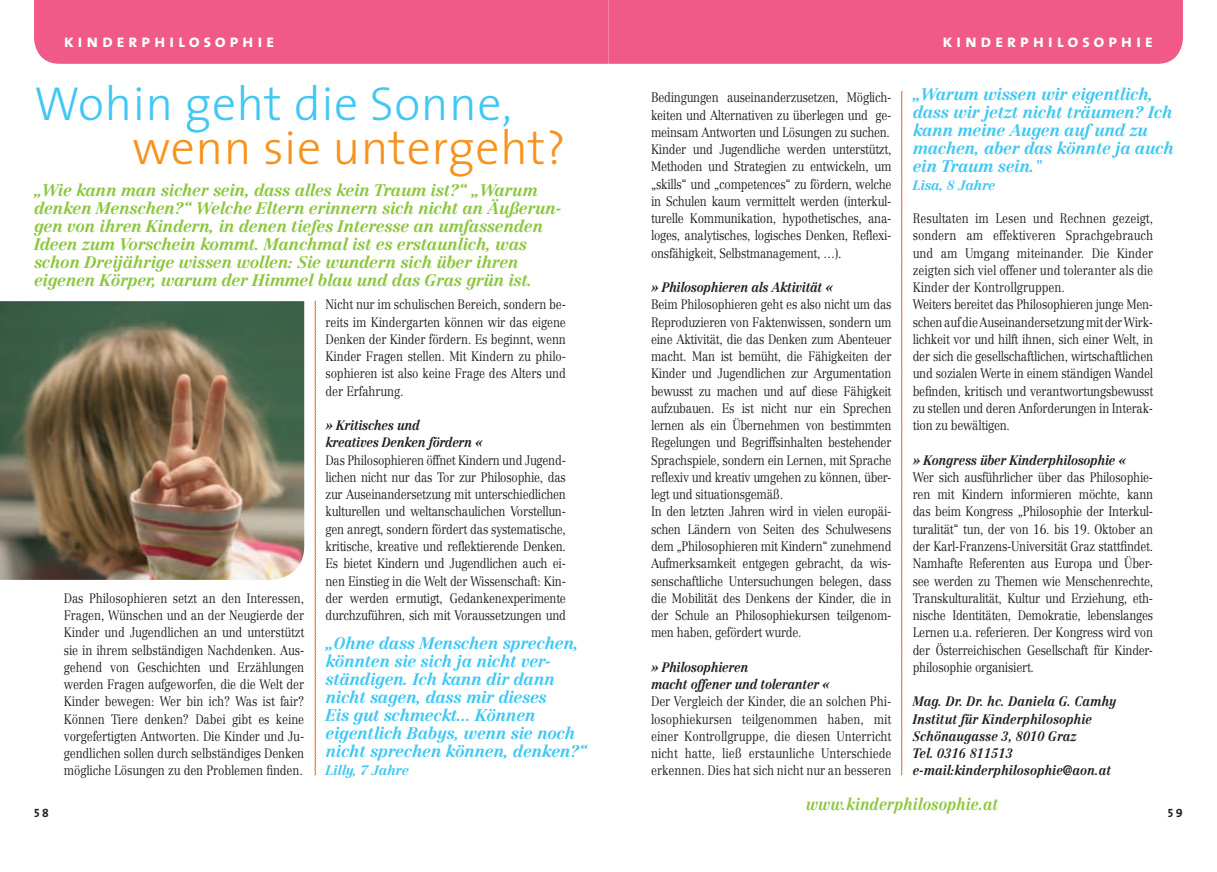
<style>
.page{position:relative;width:1217px;height:872px;background:#fff}
.page>*{position:absolute;margin:0;border:0;box-sizing:border-box;transform-origin:0 0}
.t1{font:300 48px "The Sans";letter-spacing:.01em;color:#40c7f4}
.t2{font:300 48px "The Sans";letter-spacing:.01em;color:#f7931d}
.t3{font:18px "The Sans Bold Caps";letter-spacing:.2em;color:#fff}
.Zwischentitel{font:italic 700 16.5px/18px "Centennial";letter-spacing:-.02em;color:#8bc63e}
.t4{font:italic 700 16.5px/18px "Centennial";letter-spacing:-.02em;color:#40c7f4}
.Zwischentitel-2{font:italic 700 16.5px "Centennial";color:#8bc63e;scale:.9 1}
.Zitate{font:300 13.5px/17.2px "Centennial";letter-spacing:-.02em;color:#231f20;text-align:justify;scale:.85 1}
.Zwischentitel-3{font:300 13.5px/17.2px "Centennial";letter-spacing:-.02em;color:#231f20;text-align:justify;scale:.85 1}
.Zwischentitel-4{font:italic 700 13.5px "Centennial";letter-spacing:-.02em;color:#231f20;scale:.9 1}
.Zwischentitel-5{font:italic 700 13.5px "Centennial";color:#231f20;scale:.9 1}
.t5{font:italic 700 13.5px "Centennial";letter-spacing:-.02em;color:#40c7f4}
.t6{font:12px "The Sans Bold Caps";color:#231f20}
</style>
<div class="page">
<div style="left:34px;top:0;width:1148px;height:64px;background:#f05988"></div>
<svg style="left:314px;top:300px;width:2px;height:475px"></svg>
<svg style="left:901px;top:91px;width:1px;height:684px"></svg>
<img style="left:0;top:301px;width:304px;height:279px">
<p class="t3" style="left:64px;top:26px;width:212px">kinderphilosophie</p>
<p class="t3" style="left:942px;top:26px;width:212px">kinderphilosophie</p>
<p class="t1" style="left:34px;top:64px;width:479px">Wohin geht die Sonne,</p>
<p class="t4" style="left:912px;top:85px;width:262px">„Warum wissen wir eigentlich, dass wir jetzt nicht träumen? Ich kann meine Augen auf und zu machen, aber das könnte ja auch ein Traum sein."</p>
<p class="t5" style="left:912px;top:177px;width:84px">Lisa, 8 Jahre</p>
<p class="Zwischentitel-3" style="left:651px;top:89px;width:284px">Bedingungen auseinanderzusetzen, Möglich&shy;keiten und Alternativen zu überlegen und ge&shy;meinsam Antworten und Lösungen zu suchen.</p>
<p class="Zitate" style="left:651px;top:141px;width:284px">Kinder und Jugendliche werden unterstützt, Methoden und Strategien zu entwickeln, um „skills“ und „competences“ zu fördern, welche in Schulen kaum vermittelt werden (interkul&shy;turelle Kommunikation, hypothetisches, ana&shy;loges, analytisches, logisches Denken, Reflexi&shy;onsfähigkeit, Selbstmanagement, …).</p>
<p class="Zwischentitel-4" style="left:651px;top:279px;width:204px">» Philosophieren als Aktivität «</p>
<p class="Zitate" style="left:651px;top:296px;width:284px">Beim Philosophieren geht es also nicht um das Reproduzieren von Faktenwissen, sondern um eine Aktivität, die das Denken zum Abenteuer macht. Man ist bemüht, die Fähigkeiten der Kinder und Jugendlichen zur Argumentation bewusst zu machen und auf diese Fähigkeit aufzubauen. Es ist nicht nur ein Sprechen lernen als ein Übernehmen von bestimmten Regelungen und Begriffsinhalten bestehender Sprachspiele, sondern ein Lernen, mit Sprache reflexiv und kreativ umgehen zu können, über&shy;legt und situationsgemäß.</p>
<p class="Zitate" style="left:651px;top:503px;width:284px">In den letzten Jahren wird in vielen europäi&shy;schen Ländern von Seiten des Schulwesens dem „Philosophieren mit Kindern“ zunehmend Aufmerksamkeit entgegen gebracht, da wis&shy;senschaftliche Untersuchungen belegen, dass die Mobilität des Denkens der Kinder, die in der Schule an Philosophiekursen teilgenom&shy;men haben, gefördert wurde.</p>
<p class="Zwischentitel-4" style="left:651px;top:659px;width:109px">» Philosophieren</p>
<p class="Zwischentitel-4" style="left:651px;top:676px;width:200px">macht offener und toleranter «</p>
<p class="Zitate" style="left:651px;top:693px;width:284px">Der Vergleich der Kinder, die an solchen Phi&shy;losophiekursen teilgenommen haben, mit einer Kontrollgruppe, die diesen Unterricht nicht hatte, ließ erstaunliche Unterschiede erkennen. Dies hat sich nicht nur an besseren</p>
<p class="t2" style="left:132px;top:108px;width:435px">wenn sie untergeht?</p>
<p class="Zwischentitel" style="left:34px;top:181px;width:529px">„Wie kann man sicher sein, dass alles kein Traum ist?“ „Warum denken Menschen?“ Welche Eltern erinnern sich nicht an Äußerun&shy;gen von ihren Kindern, in denen tiefes Interesse an umfassenden Ideen zum Vorschein kommt. Manchmal ist es erstaunlich, was schon Dreijährige wissen wollen: Sie wundern sich über ihren</p>
<p class="Zwischentitel" style="left:34px;top:271px;width:500px">eigenen Körper, warum der Himmel blau und das Gras grün ist.</p>
<p class="Zitate" style="left:912px;top:210px;width:284px">Resultaten im Lesen und Rechnen gezeigt, sondern am effektiveren Sprachgebrauch und am Umgang miteinander. Die Kinder zeigten sich viel offener und toleranter als die Kinder der Kontrollgruppen.</p>
<p class="Zitate" style="left:912px;top:296px;width:284px">Weiters bereitet das Philosophieren junge Men&shy;schen auf die Auseinandersetzung mit der Wirk&shy;lichkeit vor und hilft ihnen, sich einer Welt, in der sich die gesellschaftlichen, wirtschaftlichen und sozialen Werte in einem ständigen Wandel befinden, kritisch und verantwortungsbewusst zu stellen und deren Anforderungen in Interak&shy;tion zu bewältigen.</p>
<p class="Zwischentitel-4" style="left:912px;top:452px;width:239px">» Kongress über Kinderphilosophie «</p>
<p class="Zitate" style="left:912px;top:468px;width:284px">Wer sich ausführlicher über das Philosophie&shy;ren mit Kindern informieren möchte, kann das beim Kongress „Philosophie der Interkul&shy;turalität“ tun, der von 16. bis 19. Oktober an der Karl-Franzens-Universität Graz stattfindet.<br>Namhafte Referenten aus Europa und Über&shy;see werden zu Themen wie Menschenrechte, Transkulturalität, Kultur und Erziehung, eth&shy;nische Identitäten, Demokratie, lebenslanges Lernen u.a. referieren. Der Kongress wird von der Österreichischen Gesellschaft für Kinder&shy;philosophie organisiert.</p>
<p class="Zwischentitel-5" style="left:912px;top:693px;width:228px">Mag. Dr. Dr. hc. Daniela G. Camhy</p>
<p class="Zwischentitel-5" style="left:912px;top:710px;width:200px">Institut für Kinderphilosophie</p>
<p class="Zwischentitel-5" style="left:912px;top:728px;width:183px">Schönaugasse 3, 8010 Graz</p>
<p class="Zwischentitel-5" style="left:912px;top:745px;width:113px">Tel. 0316 811513</p>
<p class="Zwischentitel-5" style="left:912px;top:762px;width:222px">e-mail:kinderphilosophie@aon.at</p>
<p class="Zitate" style="left:325px;top:296px;width:284px">Nicht nur im schulischen Bereich, sondern be&shy;reits im Kindergarten können wir das eigene Denken der Kinder fördern. Es beginnt, wenn Kinder Fragen stellen. Mit Kindern zu philo&shy;sophieren ist also keine Frage des Alters und der Erfahrung.</p>
<p class="Zwischentitel-4" style="left:325px;top:417px;width:106px">» Kritisches und</p>
<p class="Zwischentitel-4" style="left:325px;top:434px;width:176px">kreatives Denken fördern «</p>
<p class="Zwischentitel-3" style="left:325px;top:451px;width:284px">Das Philosophieren öffnet Kindern und Jugend&shy;lichen nicht nur das Tor zur Philosophie, das zur Auseinandersetzung mit unterschiedlichen kulturellen und weltanschaulichen Vorstellun&shy;gen anregt, sondern fördert das systematische, kritische, kreative und reflektierende Denken.<br>Es bietet Kindern und Jugendlichen auch ei&shy;nen Einstieg in die Welt der Wissenschaft: Kin&shy;der werden ermutigt, Gedankenexperimente durchzuführen, sich mit Voraussetzungen und</p>
<p class="Zitate" style="left:64px;top:589px;width:284px">Das Philosophieren setzt an den Interessen, Fragen, Wünschen und an der Neugierde der Kinder und Jugendlichen an und unterstützt sie in ihrem selbständigen Nachdenken. Aus&shy;gehend von Geschichten und Erzählungen werden Fragen aufgeworfen, die die Welt der Kinder bewegen: Wer bin ich? Was ist fair?<br>Können Tiere denken? Dabei gibt es keine vorgefertigten Antworten. Die Kinder und Ju&shy;gendlichen sollen durch selbständiges Denken mögliche Lösungen zu den Problemen finden.</p>
<p class="t4" style="left:325px;top:634px;width:254px">„Ohne dass Menschen sprechen, könnten sie sich ja nicht ver&shy;ständigen. Ich kann dir dann nicht sagen, dass mir dieses</p>
<p class="t4" style="left:325px;top:706px;width:211px">Eis gut schmeckt... Können</p>
<p class="t4" style="left:325px;top:724px;width:264px">eigentlich Babys, wenn sie noch nicht sprechen können, denken?“</p>
<p class="t5" style="left:325px;top:762px;width:85px">Lilly, 7 Jahre</p>
<p class="Zwischentitel-2" style="left:805px;top:794px;width:215px">www.kinderphilosophie.at</p>
<p class="t6" style="left:34px;top:802px;width:16px">58</p>
<p class="t6" style="left:1167px;top:802px;width:17px">59</p>
</div>
